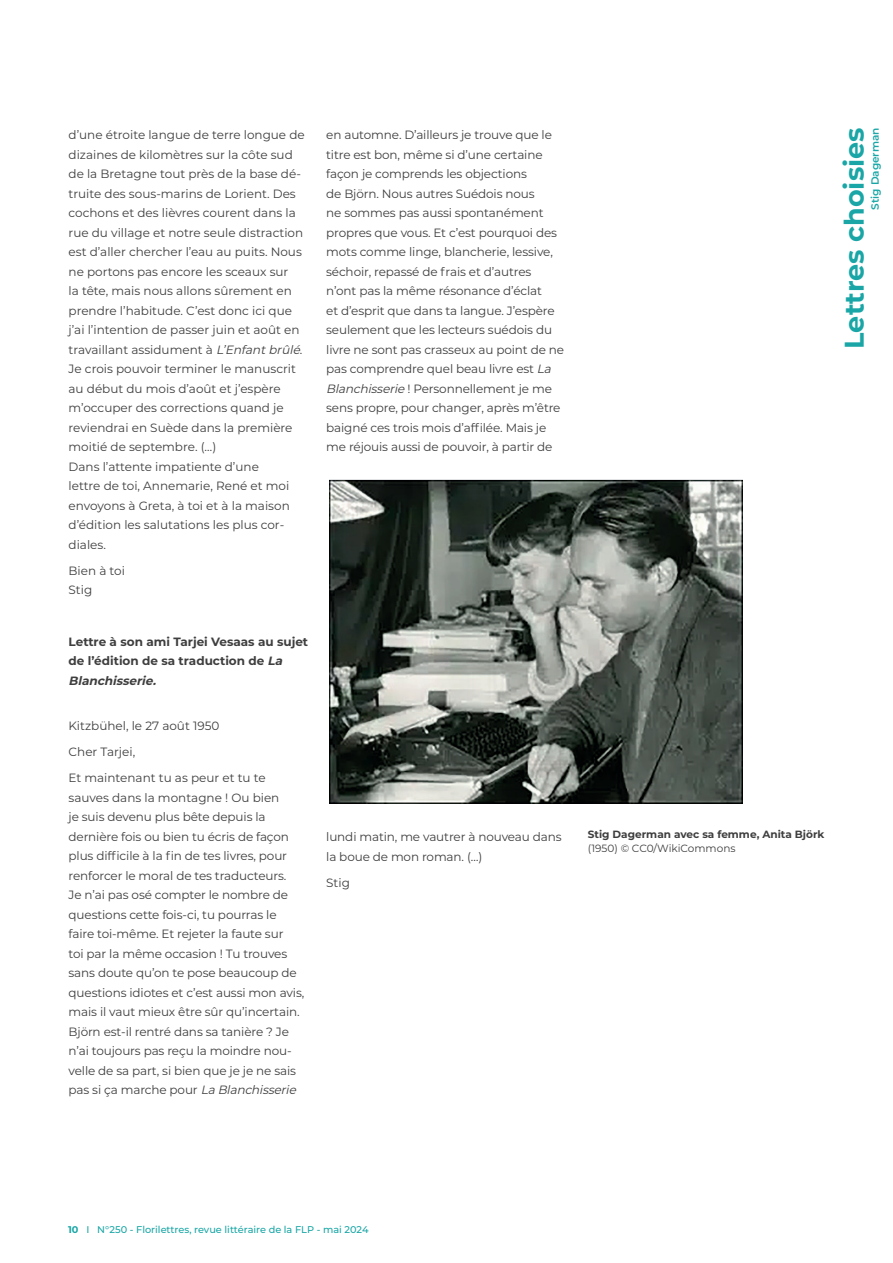
<style>
.page{position:relative;width:893px;height:1263px;background:#fff}
.page>*{position:absolute;margin:0;border:0;box-sizing:border-box;transform-origin:0 0}
.PAGE_EN_COURS_rubriq{font:700 27px "Montserrat";color:#1aa6a6}
.EXTRAITS_CHOISIS_tex{font:12px/19.5px "Montserrat";letter-spacing:-.01em;color:#3e3e3f}
.EXTRAITS_CHOISIS_tex-2{font:700 12px/19.5px "Montserrat";color:#3e3e3f}
.LEGENDE_ferré_à_gauc{font:700 10.5px/13.5px "Montserrat";color:#3e3e3f}
.PAGE_EN_COURS_titre{font:600 10.5px "Montserrat";color:#1aa6a6}
.t1{font:500 9.75px "Montserrat";color:#1aa6a6}
.s1{font-style:italic}
.s2{font-weight:400}
.s3{font-weight:700}
</style>
<div class="page">
<img style="left:330px;top:480px;width:412px;height:323px">
<p class="EXTRAITS_CHOISIS_tex" style="left:69px;top:125px;width:238px">d’une étroite langue de terre longue de dizaines de kilomètres sur la côte sud de la Bretagne tout près de la base dé&shy;truite des sous-marins de Lorient. Des cochons et des lièvres courent dans la rue du village et notre seule distraction est d’aller chercher l’eau au puits. Nous ne portons pas encore les sceaux sur<br>la tête, mais nous allons sûrement en prendre l’habitude. C’est donc ici que j’ai l’intention de passer juin et août en travaillant assidument à <span class="s1">L’Enfantbrûlé</span>.<br>Je crois pouvoir terminer le manuscrit au début du mois d’août et j’espère m’occuper des corrections quand je reviendrai en Suède dans la première moitié de septembre. (…)<br>Dans l’attente impatiente d’une<br>lettre de toi, Annemarie, René et moi envoyons à Greta, à toi et à la maison d’édition les salutations les plus cor&shy;diales.</p>
<p class="EXTRAITS_CHOISIS_tex" style="left:69px;top:560px;width:58px">Bien à toi<br>Stig</p>
<p class="EXTRAITS_CHOISIS_tex-2" style="left:69px;top:631px;width:241px">Lettre à son ami Tarjei Vesaas au sujet de l’édition de sa traduction de <span class="s1">La<br>Blanchisserie.</span></p>
<p class="EXTRAITS_CHOISIS_tex" style="left:69px;top:716px;width:152px">Kitzbühel, le 27 août 1950</p>
<p class="EXTRAITS_CHOISIS_tex" style="left:69px;top:742px;width:68px">Cher Tarjei,</p>
<p class="EXTRAITS_CHOISIS_tex" style="left:69px;top:768px;width:237px">Et maintenant tu as peur et tu te sauves dans la montagne ! Ou bien<br>je suis devenu plus bête depuis la dernière fois ou bien tu écris de façon plus difficile à la fin de tes livres, pour renforcer le moral de tes traducteurs.<br>Je n’ai pas osé compter le nombre de questions cette fois-ci, tu pourras le faire toi-même. Et rejeter la faute sur<br>toi par la même occasion ! Tu trouves sans doute qu’on te pose beaucoup de questions idiotes et c’est aussi mon avis, mais il vaut mieux être sûr qu’incertain.<br>Björn est-il rentré dans sa tanière ? Je n’ai toujours pas reçu la moindre nou&shy;velle de sa part, si bien que je je ne sais pa s s i ça m a rc h e po u r <span class="s1">La Blanchisserie</span></p>
<p class="EXTRAITS_CHOISIS_tex" style="left:326px;top:125px;width:239px">en automne. D’ailleurs je trouve que le titre est bon, même si d’une certaine façon je comprends les objections<br>de Björn. Nous autres Suédois nous<br>ne sommes pas aussi spontanément propres que vous. Et c’est pourquoi des mots comme linge, blancherie, lessive, séchoir, repassé de frais et d’autres n’ont pas la même résonance d’éclat<br>et d’esprit que dans ta langue. J’espère seulement que les lecteurs suédois du livre ne sont pas crasseux au point de ne pas comprendre quel beau livre est <span class="s1">La Blanchisserie</span> ! Personnellement je me sens propre, pour changer, après m’être baigné ces trois mois d’affilée. Mais je me réjouis aussi de pouvoir, à partir de</p>
<p class="EXTRAITS_CHOISIS_tex" style="left:326px;top:827px;width:237px">lundi matin, me vautrer à nouveau dans la boue de mon roman. (…)</p>
<p class="EXTRAITS_CHOISIS_tex" style="left:326px;top:872px;width:25px">Stig</p>
<p class="PAGE_EN_COURS_rubriq" style="left:835px;top:349px;width:223px;rotate:-90deg">Lettres choisies</p>
<p class="PAGE_EN_COURS_titre" style="left:868px;top:210px;width:84px;rotate:-90deg">Stig Dagerman</p>
<p class="LEGENDE_ferré_à_gauc" style="left:588px;top:827px;width:238px">Stig Dagerman avec sa femme, Anita Björk <span class="s2">(1950) © CC0/WikiCommons</span></p>
<p class="t1" style="left:68px;top:1223px;width:302px"><span class="s3">10</span> I N°250 - Florilettres, revue littéraire de la FLP - mai 2024</p>
</div>
